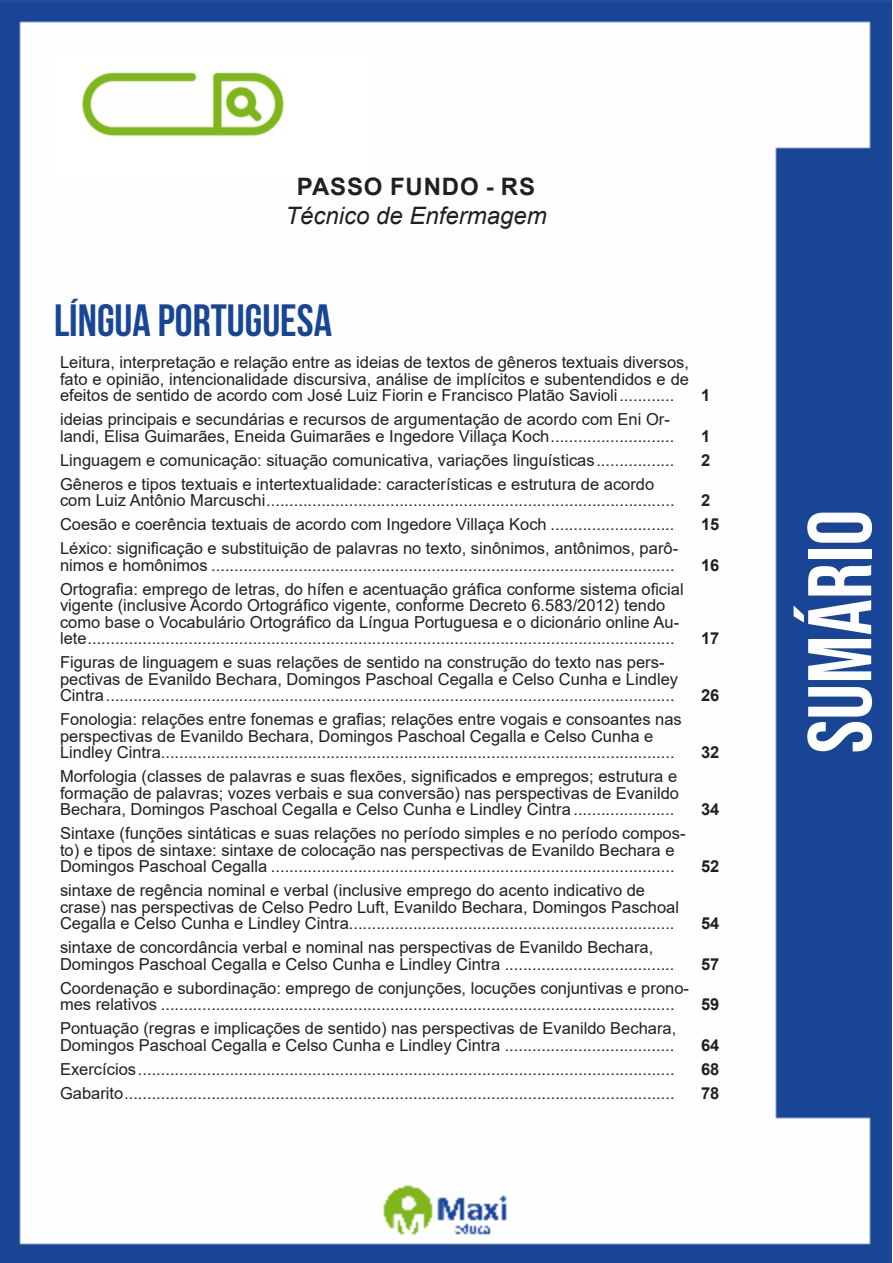
<style>
.page{position:relative;width:893px;height:1263px;background:#fff}
.page>*{position:absolute;margin:0;border:0;box-sizing:border-box;transform-origin:0 0}
.t1{font:90px "Bebas Neue";color:#fff}
.t2{font:700 45px "Bebas Neue";color:#184696}
.t3{font:italic 24px "Arial";color:#231f20}
.t4{font:700 24px "Arial";letter-spacing:.035em;color:#231f20}
.ALTERNATIVAS{font:16.5px/16.5px "Arial";color:#231f20}
.INDICE{font:700 16.5px "Arial";color:#231f20}
</style>
<div class="page">
<img style="left:0;top:0;width:892px;height:1263px">
<div style="left:53px;top:55px;width:317px;height:121px;background:#fff"></div>
<img style="left:82px;top:72px;width:201px;height:64px">
<p class="t4" style="left:297px;top:170px;width:240px">PASSO FUNDO - RS</p>
<p class="t3" style="left:285px;top:200px;width:263px">Técnico de Enfermagem</p>
<p class="t2" style="left:54px;top:295px;width:279px">LÍNGUA PORTUGUESA</p>
<p class="ALTERNATIVAS" style="left:60px;top:354px;width:630px;text-align:justify">Leitura, interpretação e relação entre as ideias de textos de gêneros textuais diversos, fato e opinião, intencionalidade discursiva, análise de implícitos e subentendidos e de efeitos de sentido de acordo com José Luiz Fiorin e Francisco Platão Savioli............</p>
<p class="ALTERNATIVAS" style="left:60px;top:411px;width:616px">ideias principais e secundárias e recursos de argumentação de acordo com Eni Or&shy;landi, Elisa Guimarães, Eneida Guimarães e Ingedore Villaça Koch...........................</p>
<p class="INDICE" style="left:701px;top:384px;width:11px">1</p>
<p class="INDICE" style="left:701px;top:424px;width:11px">1</p>
<p class="ALTERNATIVAS" style="left:60px;top:452px;width:616px">Linguagem e comunicação: situação comunicativa, variações linguísticas.................</p>
<p class="INDICE" style="left:701px;top:448px;width:11px">2</p>
<p class="ALTERNATIVAS" style="left:60px;top:476px;width:616px">Gêneros e tipos textuais e intertextualidade: características e estrutura de acordo com Luiz Antônio Marcuschi.........................................................................................</p>
<p class="INDICE" style="left:701px;top:489px;width:11px">2</p>
<p class="ALTERNATIVAS" style="left:60px;top:516px;width:616px">Coesão e coerência textuais de acordo com Ingedore Villaça Koch ...........................</p>
<p class="INDICE" style="left:701px;top:513px;width:20px">15</p>
<p class="ALTERNATIVAS" style="left:60px;top:540px;width:620px">Léxico: significação e substituição de palavras no texto, sinônimos, antônimos, parô&shy;nimos e homônimos .....................................................................................................</p>
<p class="INDICE" style="left:701px;top:553px;width:20px">16</p>
<p class="ALTERNATIVAS" style="left:60px;top:581px;width:625px">Ortografia: emprego de letras, do hífen e acentuação gráfica conforme sistema oficial vigente (inclusive Acordo Ortográfico vigente, conforme Decreto 6.583/2012) tendo como base o Vocabulário Ortográfico da Língua Portuguesa e o dicionário online Au&shy;lete................................................................................................................................</p>
<p class="ALTERNATIVAS" style="left:60px;top:654px;width:620px">Figuras de linguagem e suas relações de sentido na construção do texto nas pers&shy;pectivas de Evanildo Bechara, Domingos Paschoal Cegalla e Celso Cunha e Lindley<br>Cintra............................................................................................................................</p>
<p class="ALTERNATIVAS" style="left:60px;top:711px;width:623px">Fonologia: relações entre fonemas e grafias; relações entre vogais e consoantes nas perspectivas de Evanildo Bechara, Domingos Paschoal Cegalla e Celso Cunha e<br>Lindley Cintra................................................................................................................</p>
<p class="ALTERNATIVAS" style="left:60px;top:768px;width:621px;text-align:justify">Morfologia (classes de palavras e suas flexões, significados e empregos; estrutura e formação de palavras; vozes verbais e sua conversão) nas perspectivas de Evanildo Bechara, Domingos Paschoal Cegalla e Celso Cunha e Lindley Cintra ......................</p>
<p class="ALTERNATIVAS" style="left:60px;top:825px;width:627px">Sintaxe (funções sintáticas e suas relações no período simples e no período compos&shy;to) e tipos de sintaxe: sintaxe de colocação nas perspectivas de Evanildo Bechara e<br>Domingos Paschoal Cegalla ........................................................................................</p>
<p class="ALTERNATIVAS" style="left:60px;top:882px;width:621px">sintaxe de regência nominal e verbal (inclusive emprego do acento indicativo de crase) nas perspectivas de Celso Pedro Luft, Evanildo Bechara, Domingos Paschoal<br>Cegalla e Celso Cunha e Lindley Cintra.......................................................................</p>
<p class="ALTERNATIVAS" style="left:60px;top:939px;width:616px">sintaxe de concordância verbal e nominal nas perspectivas de Evanildo Bechara,<br>Domingos Paschoal Cegalla e Celso Cunha e Lindley Cintra .....................................</p>
<p class="ALTERNATIVAS" style="left:60px;top:980px;width:630px">Coordenação e subordinação: emprego de conjunções, locuções conjuntivas e prono&shy;mes relativos ................................................................................................................</p>
<p class="ALTERNATIVAS" style="left:60px;top:1020px;width:618px">Pontuação (regras e implicações de sentido) nas perspectivas de Evanildo Bechara,<br>Domingos Paschoal Cegalla e Celso Cunha e Lindley Cintra .....................................</p>
<p class="INDICE" style="left:701px;top:627px;width:20px">17</p>
<p class="INDICE" style="left:701px;top:684px;width:20px">26</p>
<p class="INDICE" style="left:701px;top:741px;width:20px">32</p>
<p class="INDICE" style="left:701px;top:798px;width:20px">34</p>
<p class="INDICE" style="left:701px;top:855px;width:20px">52</p>
<p class="INDICE" style="left:701px;top:912px;width:20px">54</p>
<p class="INDICE" style="left:701px;top:952px;width:20px">57</p>
<p class="INDICE" style="left:701px;top:993px;width:20px">59</p>
<p class="INDICE" style="left:701px;top:1033px;width:20px">64</p>
<p class="ALTERNATIVAS" style="left:60px;top:1061px;width:616px">Exercícios.....................................................................................................................</p>
<p class="INDICE" style="left:701px;top:1057px;width:20px">68</p>
<p class="ALTERNATIVAS" style="left:60px;top:1085px;width:616px">Gabarito........................................................................................................................</p>
<p class="INDICE" style="left:701px;top:1081px;width:20px">78</p>
<h1 class="t1" style="left:789px;top:753px;width:245px;rotate:-90deg">sumário</h1>
</div>
